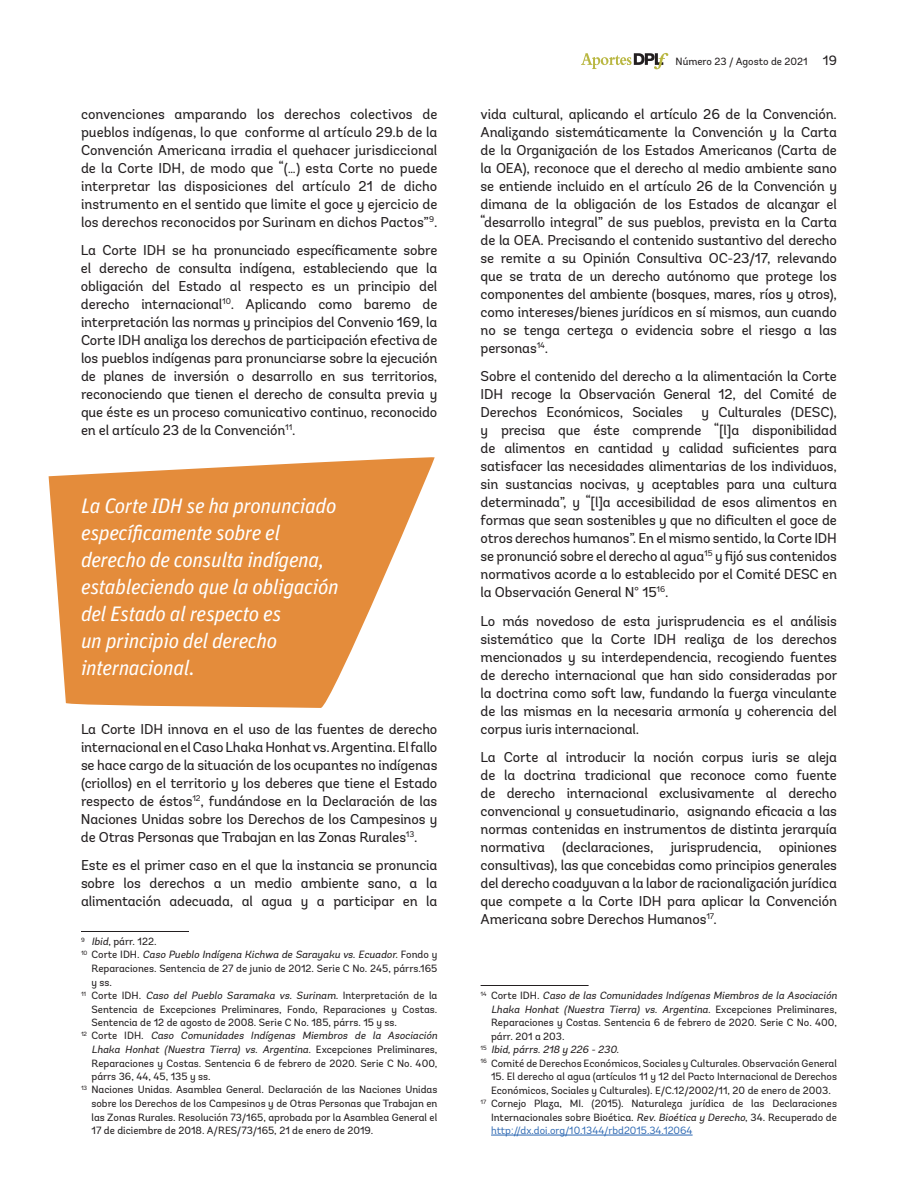
<style>
.page{position:relative;width:918px;height:1188px;background:#fff}
.page>*{position:absolute;margin:0;border:0;box-sizing:border-box;transform-origin:0 0}
.t1{font:italic 21px/27px "Unit";letter-spacing:-.02em;color:#fff}
.t2{font:14.25px/18px "Andes";letter-spacing:-.01em;color:#231f20;text-align:justify}
.t3{font:10.5px "Andes";color:#231f20}
.t4{font:italic 10.5px "Andes";color:#231f20}
.t5{font:10.5px "Andes";color:#2865b1}
.s1{font-style:italic}
.s2{font-style:normal}
.s3{font-size:13.5px}
</style>
<div class="page">
<svg style="left:581px;top:53px;width:87px;height:16px"></svg>
<hr style="left:81px;top:931px;width:108px;height:1px;background:#231f20">
<hr style="left:481px;top:985px;width:108px;height:1px;background:#231f20">
<hr style="left:491px;top:1135px;width:202px;height:1px;background:#2865b1">
<svg style="left:49px;top:457px;width:386px;height:251px;fill:#e48c3b"></svg>
<p class="t2" style="left:81px;top:105px;width:358px">convenciones amparando los derechos colectivos de pueblos indígenas, lo que conforme al artículo 29.b de la Convención Americana irradia el quehacer jurisdiccional de la Corte IDH, de modo que “(…) esta Corte no puede interpretar las disposiciones del artículo 21 de dicho instrumento en el sentido que limite el goce y ejercicio de los derechos reconocidos por Surinam en dichos Pactos”<sup>9</sup>.</p>
<p class="t2" style="left:81px;top:241px;width:358px">La Corte IDH se ha pronunciado específicamente sobre el derecho de consulta indígena, estableciendo que la obligación del Estado al respecto es un principio del derecho internacional<sup>10</sup>. Aplicando como baremo de interpretación las normas y principios del Convenio 169, la Corte IDH analiza los derechos de participación efectiva de los pueblos indígenas para pronunciarse sobre la ejecución de planes de inversión o desarrollo en sus territorios, reconociendo que tienen el derecho de consulta previa y que éste es un proceso comunicativo continuo, reconocido en el artículo 23 de la Convención<sup>11</sup>.</p>
<h1 class="t1" style="left:81px;top:492px;width:259px">La Corte IDH se ha pronunciado específicamente sobre el derecho de consulta indígena, estableciendo que la obligación del Estado al respecto es<br>un principio del derecho internacional.</h1>
<p class="t2" style="left:81px;top:720px;width:358px">La Corte IDH innova en el uso de las fuentes de derecho internacional en el Caso Lhaka Honhat vs. Argentina. El fallo se hace cargo de la situación de los ocupantes no indígenas (criollos) en el territorio y los deberes que tiene el Estado respecto de éstos<sup>12</sup>, fundándose en la Declaración de las Naciones Unidas sobre los Derechos de los Campesinos y de Otras Personas que Trabajan en las Zonas Rurales<sup>13</sup>.</p>
<p class="t2" style="left:81px;top:856px;width:358px">Este es el primer caso en el que la instancia se pronuncia sobre los derechos a un medio ambiente sano, a la alimentación adecuada, al agua y a participar en la</p>
<p class="t3" style="left:81px;top:935px;width:77px"><sup>9</sup> <span class="s1">Ibid</span>, párr. 122.</p>
<p class="t4" style="left:81px;top:948px;width:358px"><sup>1</sup> <sup>0</sup> <span class="s2">C o r t e I D H .</span> Caso Pueblo Indígena Kichwa de Sarayaku vs.Ecuador.<span class="s2">F o n d o y</span></p>
<p class="t3" style="left:92px;top:962px;width:347px">Reparaciones. Sentencia de 27 de junio de 2012. Serie C No. 245, párrs.165</p>
<p class="t3" style="left:92px;top:975px;width:22px">y ss.</p>
<p class="t4" style="left:81px;top:989px;width:358px"><sup>1</sup> <sup>1</sup> <span class="s2">C o rt e I D H .</span> Caso del Pueblo Saramaka vs. Surinam. <span class="s2">I n t e rp re t a c i ó n d e l a</span></p>
<p class="t3" style="left:91px;top:1002px;width:347px">Sentencia de Excepciones Preliminares, Fondo, Reparaciones y Costas.</p>
<p class="t3" style="left:91px;top:1016px;width:307px">Sentencia de 12 de agosto de 2008. Serie C No. 185, párrs. 15 y ss.</p>
<p class="t4" style="left:81px;top:1029px;width:360px"><sup>1</sup> <sup>2</sup> <span class="s2">C o r t e I D H .</span> Caso Comunidades Indígenas Miembros de la Asociación</p>
<p class="t4" style="left:91px;top:1043px;width:347px">Lhaka Honhat (Nuestra Tierra) vs. Argentina. <span class="s2">E x c e p c i o n e s P re l i m i n a re s ,</span></p>
<p class="t3" style="left:92px;top:1056px;width:347px">Reparaciones y Costas. Sentencia 6 de febrero de 2020. Serie C No. 400,</p>
<p class="t3" style="left:92px;top:1070px;width:121px">párrs 36, 44, 45, 135 y ss.</p>
<p class="t3" style="left:81px;top:1083px;width:358px"><sup>13</sup> Naciones Unidas. Asamblea General. Declaración de las Naciones Unidas</p>
<p class="t3" style="left:92px;top:1097px;width:347px">sobre los Derechos de los Campesinos y de Otras Personas que Trabajan en</p>
<p class="t3" style="left:92px;top:1110px;width:347px">las Zonas Rurales. Resolución 73/165, aprobada por la Asamblea General el</p>
<p class="t3" style="left:92px;top:1124px;width:283px">17 de diciembre de 2018. A/RES/73/165, 21 de enero de 2019.</p>
<p class="t3" style="left:676px;top:55px;width:163px">Número 23 / Agosto de 2021 <span class="s3">19</span></p>
<p class="t2" style="left:481px;top:105px;width:358px">vida cultural, aplicando el artículo 26 de la Convención.<br>Analizando sistemáticamente la Convención y la Carta de la Organización de los Estados Americanos (Carta de la OEA), reconoce que el derecho al medio ambiente sano se entiende incluido en el artículo 26 de la Convención y dimana de la obligación de los Estados de alcanzar el “desarrollo integral” de sus pueblos, prevista en la Carta de la OEA. Precisando el contenido sustantivo del derecho se remite a su Opinión Consultiva OC-23/17, relevando que se trata de un derecho autónomo que protege los componentes del ambiente (bosques, mares, ríos y otros), como intereses/bienes jurídicos en sí mismos, aun cuando no se tenga certeza o evidencia sobre el riesgo a las personas<sup>14</sup>.</p>
<p class="t2" style="left:481px;top:367px;width:358px">Sobre el contenido del derecho a la alimentación la Corte IDH recoge la Observación General 12, del Comité de Derechos Económicos, Sociales</p>
<p class="t2" style="left:481px;top:403px;width:358px;text-indent:221px">y Culturales (DESC), y precisa que éste comprende “[l]a disponibilidad de alimentos en cantidad y calidad suficientes para satisfacer las necesidades alimentarias de los individuos, sin sustancias nocivas, y aceptables para una cultura determinada”, y “[l]a accesibilidad de esos alimentos en formas que sean sostenibles y que no dificulten el goce de otros derechos humanos”. En el mismo sentido, la Corte IDH se pronunció sobre el derecho al agua<sup>15</sup> y fijó sus contenidos normativos acorde a lo establecido por el Comité DESC en la Observación General N° 15<sup>16</sup>.</p>
<p class="t2" style="left:481px;top:612px;width:358px">Lo más novedoso de esta jurisprudencia es el análisis sistemático que la Corte IDH realiza de los derechos mencionados y su interdependencia, recogiendo fuentes de derecho internacional que han sido consideradas por la doctrina como soft law, fundando la fuerza vinculante de las mismas en la necesaria armonía y coherencia del corpus iuris internacional.</p>
<p class="t2" style="left:481px;top:748px;width:358px">La Corte al introducir la noción corpus iuris se aleja de la doctrina tradicional que reconoce como fuente de derecho internacional exclusivamente al derecho convencional y consuetudinario, asignando eficacia a las normas contenidas en instrumentos de distinta jerarquía normativa (declaraciones, jurisprudencia, opiniones consultivas), las que concebidas como principios generales del derecho coadyuvan a la labor de racionalización jurídica que compete a la Corte IDH para aplicar la Convención Americana sobre Derechos Humanos<sup>17</sup>.</p>
<p class="t4" style="left:481px;top:989px;width:360px"><sup>1</sup> <sup>4</sup> <span class="s2">C o r t e I D H .</span> Caso de las Comunidades Indígenas Miembros de la Asociación</p>
<p class="t4" style="left:491px;top:1002px;width:347px">Lhaka Honhat (Nuestra Tierra) vs. Argentina. <span class="s2">E x c e p c i o n e s P re l i m i n a re s ,</span></p>
<p class="t3" style="left:491px;top:1016px;width:347px">Reparaciones y Costas. Sentencia 6 de febrero de 2020. Serie C No. 400,</p>
<p class="t3" style="left:491px;top:1029px;width:75px">párr. 201 a 203.</p>
<p class="t4" style="left:481px;top:1043px;width:142px"><sup>1</sup> <sup>5</sup> Ibid,párrs.218 y 226 - 230.</p>
<p class="t3" style="left:481px;top:1056px;width:358px"><sup>16</sup> Comité de Derechos Económicos, Sociales y Culturales. Observación General</p>
<p class="t3" style="left:491px;top:1070px;width:347px">15. El derecho al agua (artículos 11 y 12 del Pacto Internacional de Derechos</p>
<p class="t3" style="left:491px;top:1083px;width:341px">Económicos, Sociales y Culturales). E/C.12/2002/11, 20 de enero de 2003.</p>
<p class="t3" style="left:481px;top:1097px;width:358px"><sup>17</sup> Cornejo Plaza, MI. (2015). Naturaleza jurídica de las Declaraciones</p>
<p class="t3" style="left:491px;top:1110px;width:347px">Internacionales sobre Bioética. <span class="s1">Rev.Bioética y Derecho</span>, 34. Recuperado de</p>
<p class="t5" style="left:491px;top:1124px;width:203px">http://dx.doi.org/10.1344/rbd2015.34.12064</p>
</div>
